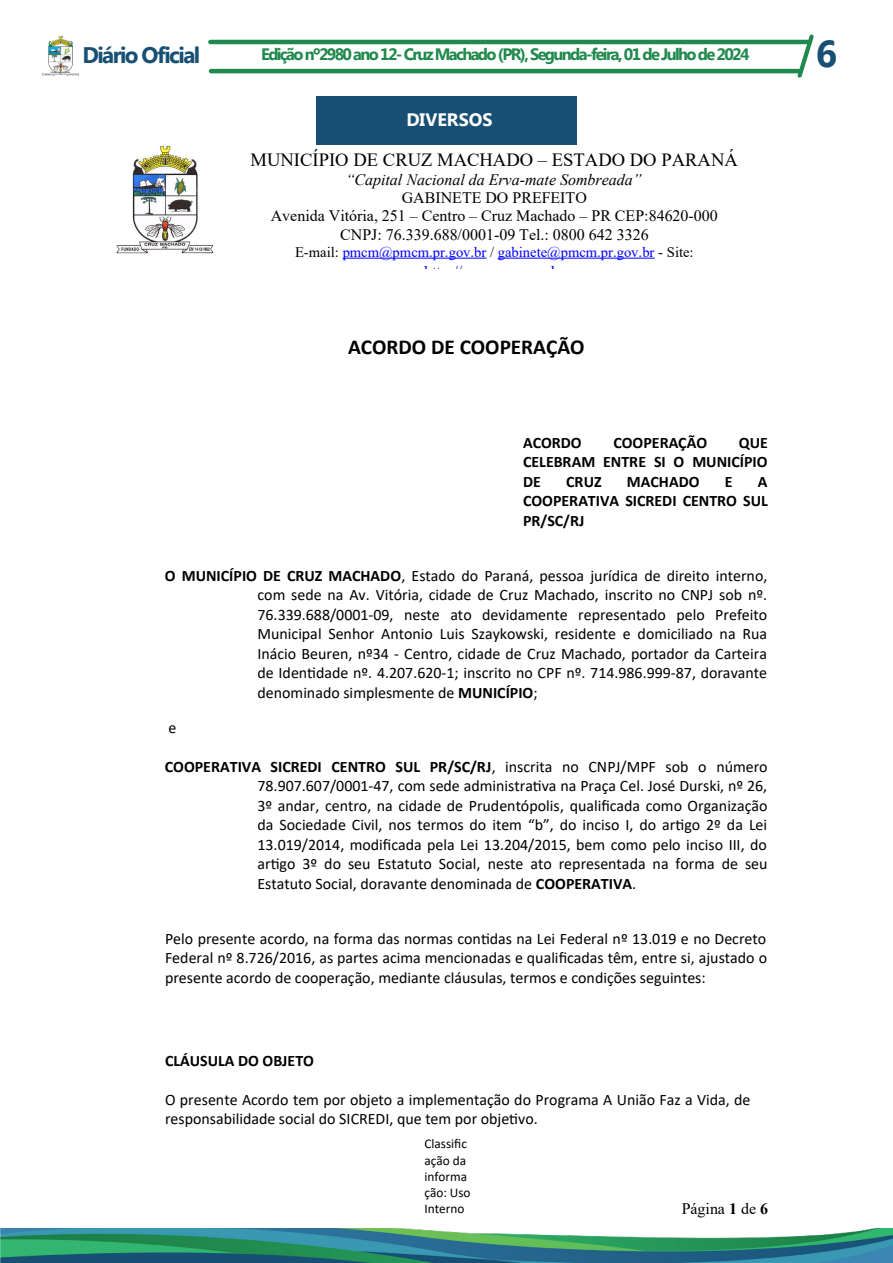
<style>
.page{position:relative;width:893px;height:1263px;background:#fff}
.page>*{position:absolute;margin:0;border:0;box-sizing:border-box;transform-origin:0 0}
.t1{font:700 37.5px "Myanmar Text";color:#175074}
.t2{font:700 22.5px "Myanmar Text";letter-spacing:-.07em;color:#175074}
.t3{font:700 21.3px "Calibri";color:#000}
.t4{font:18.6px "Times New Roman";color:#000}
.t5{font:700 18px "Myanmar Text";color:#fff}
.t6{font:700 16.5px "Myanmar Text";letter-spacing:-.1em;color:#20894d}
.t7{font:15.9px/19.5px "Calibri";color:#000;text-align:justify}
.t8{font:15.9px/18.3px "Times New Roman";color:#000;text-align:center}
.t9{font:700 15.9px/19.5px "Calibri";color:#000;text-align:justify}
.t10{font:14.55px "Times New Roman";color:#00f}
.t11{font:13.35px/16.2px "Calibri";color:#000}
.s1{font-style:italic}
.s2{color:#000}
.s3{font-weight:700}
</style>
<div class="page">
<hr style="left:208px;top:40px;width:602px;height:4px;background:#20894d;border-radius:2px">
<hr style="left:209px;top:69px;width:593px;height:4px;background:#20894d;border-radius:2px">
<img style="left:43px;top:37px;width:36px;height:38px">
<svg style="left:797px;top:34px;width:17px;height:44px"></svg>
<img style="left:0;top:1229px;width:893px;height:34px">
<div style="left:316px;top:96px;width:261px;height:49px;background:#175074"></div>
<img style="left:116px;top:145px;width:98px;height:108px">
<hr style="left:343px;top:258px;width:143px;height:1px;background:#00f">
<hr style="left:498px;top:258px;width:157px;height:1px;background:#00f">
<p class="t2" style="left:82px;top:42px;width:119px">Diário Oficial</p>
<p class="t6" style="left:261px;top:45px;width:490px">Edição nº2980 ano 12- Cruz Machado (PR), Segunda-feira, 01 de Julho de 2024</p>
<p class="t1" style="left:816px;top:32px;width:23px">6</p>
<p class="t5" style="left:406px;top:109px;width:88px">DIVERSOS</p>
<p class="t4" style="left:251px;top:150px;width:489px">MUNICÍPIO DE CRUZ MACHADO – ESTADO DO PARANÁ</p>
<p class="t8" style="left:271px;top:170px;width:448px"><span class="s1">“Capital Nacional da Erva-mate Sombreada”<br></span>GABINETE DO PREFEITO<br>Avenida Vitória, 251 – Centro – Cruz Machado – PR CEP:84620-000<br>CNPJ: 76.339.688/0001-09 Tel.: 0800 642 3326</p>
<p class="t10" style="left:295px;top:244px;width:400px"><span class="s2">E-mail:</span> pmcm@pmcm.pr.gov.br <span class="s2">/</span> gabinete@pmcm.pr.gov.br <span class="s2">- Site:</span></p>
<p class="t3" style="left:348px;top:336px;width:238px">ACORDO DE COOPERAÇÃO</p>
<p class="t9" style="left:523px;top:433px;width:60px">ACORDO</p>
<p class="t9" style="left:613px;top:433px;width:95px">COOPERAÇÃO</p>
<p class="t9" style="left:523px;top:433px;width:246px;text-indent:216px">QUE CELEBRAM ENTRE SI O MUNICÍPIO DE</p>
<p class="t9" style="left:566px;top:472px;width:37px">CRUZ</p>
<p class="t9" style="left:627px;top:472px;width:74px">MACHADO</p>
<p class="t9" style="left:725px;top:472px;width:9px">E</p>
<p class="t9" style="left:523px;top:472px;width:246px;text-indent:235px">A COOPERATIVA SICREDI CENTRO SUL PR/SC/RJ</p>
<p class="t7" style="left:258px;top:566px;width:511px;text-indent:-93px"><span class="s3">O MUNICÍPIO DE CRUZ MACHADO</span>, Estado do Paraná, pessoa jurídica de direito interno, com sede na Av. Vitória, cidade de Cruz Machado, inscrito no CNPJ sob nº.<br>76.339.688/0001-09, neste ato devidamente representado pelo Prefeito Municipal Senhor Antonio Luis Szaykowski, residente e domiciliado na Rua Inácio Beuren, nº34 - Centro, cidade de Cruz Machado, portador da Carteira de Identidade nº. 4.207.620-1; inscrito no CPF nº. 714.986.999-87, doravante denominado simplesmente de <span class="s3">MUNICÍPIO</span>;</p>
<p class="t7" style="left:169px;top:718px;width:9px">e</p>
<p class="t7" style="left:258px;top:757px;width:512px;text-indent:-93px"><span class="s3">COOPERATIVA SICREDI CENTRO SUL PR/SC/RJ</span>, inscrita no CNPJ/MPF sob o número 78.907.607/0001-47, com sede administrativa na Praça Cel. José Durski, nº 26, 3º andar, centro, na cidade de Prudentópolis, qualificada como Organização da Sociedade Civil, nos termos do item “b”, do inciso I, do artigo 2º da Lei 13.019/2014, modificada pela Lei 13.204/2015, bem como pelo inciso III, do artigo 3º do seu Estatuto Social, neste ato representada na forma de seu Estatuto Social, doravante denominada de <span class="s3">COOPERATIVA</span>.</p>
<p class="t7" style="left:165px;top:929px;width:604px">Pelo presente acordo, na forma das normas contidas na Lei Federal nº 13.019 e no Decreto Federal nº 8.726/2016, as partes acima mencionadas e qualificadas têm, entre si, ajustado o presente acordo de cooperação, mediante cláusulas, termos e condições seguintes:</p>
<p class="t9" style="left:165px;top:1051px;width:151px">CLÁUSULA DO OBJETO</p>
<p class="t7" style="left:165px;top:1090px;width:587px">O presente Acordo tem por objeto a implementação do Programa A União Faz a Vida, de responsabilidade social do SICREDI, que tem por objetivo.</p>
<p class="t11" style="left:424px;top:1136px;width:48px">Classific ação da informa ção: Uso<br>Interno</p>
<p class="t8" style="left:682px;top:1200px;width:88px">Página <span class="s3">1</span> de <span class="s3">6</span></p>
</div>
